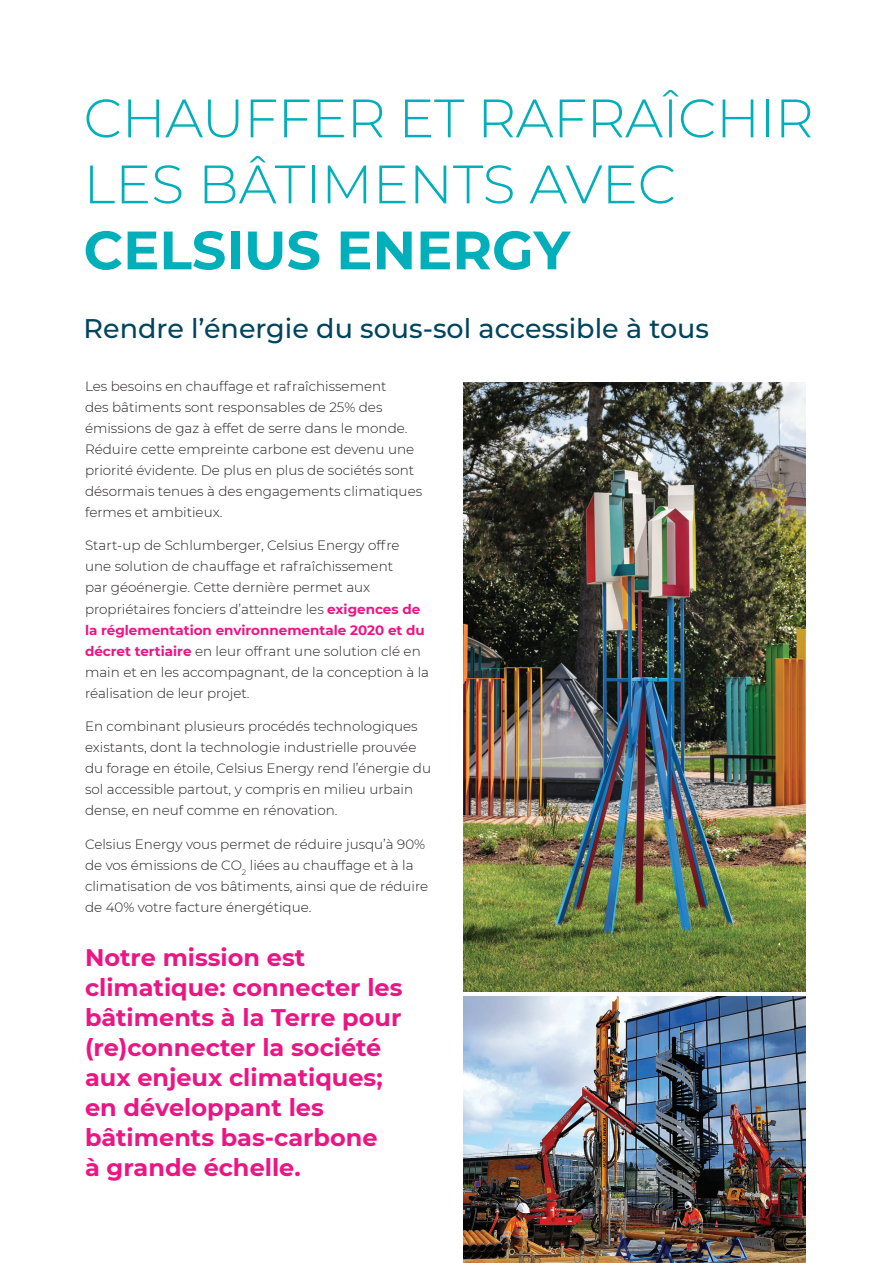
<style>
.page{position:relative;width:893px;height:1263px;background:#fff}
.page>*{position:absolute;margin:0;border:0;box-sizing:border-box;transform-origin:0 0}
.Header_1{font:300 54px/66px "Montserrat";letter-spacing:-.01em;color:#00afb9}
.t1{font:500 27px "Montserrat";color:#00445d}
.t2{font:700 24px/30px "Montserrat";color:#ec1584}
.t3{font:300 13.5px/21px "Montserrat";color:#231f20}
.s1{font-weight:700}
.s2{font-weight:700;color:#ec1584}
</style>
<div class="page">
<hr style="left:892px;top:0;width:1px;height:678px;background:#00afb9">
<img style="left:464px;top:382px;width:342px;height:610px">
<img style="left:464px;top:997px;width:342px;height:266px">
<p class="Header_1" style="left:84px;top:83px;width:732px">CHAUFFER ET RAFRAÎCHIR<br>LES BÂTIMENTS AVEC<br><span class="s1">CELSIUS ENERGY</span></p>
<p class="t1" style="left:84px;top:309px;width:627px">Rendre l’énergie du sous-sol accessible à tous</p>
<p class="t3" style="left:85px;top:375px;width:339px">Les besoins en chauffage et rafraîchissement<br>des bâtiments sont responsables de 25% des émissions de gaz à effet de serre dans le monde.<br>Réduire cette empreinte carbone est devenu une priorité évidente. De plus en plus de sociétés sont désormais tenues à des engagements climatiques fermes et ambitieux.</p>
<p class="t3" style="left:85px;top:535px;width:346px">Start-up de Schlumberger, Celsius Energy offre une solution de chauffage et rafraîchissement<br>par géoénergie. Cette dernière permet aux propriétaires fonciers d’atteindre les <span class="s2">exigences de la réglementation environnementale 2020 et du décret tertiaire</span> en leur offrant une solution clé en main et en les accompagnant, de la conception à la réalisation de leur projet.</p>
<p class="t3" style="left:85px;top:715px;width:347px">En combinant plusieurs procédés technologiques existants, dont la technologie industrielle prouvée du forage en étoile, Celsius Energy rend l’énergie du sol accessible partout, y compris en milieu urbain dense, en neuf comme en rénovation.</p>
<p class="t3" style="left:85px;top:833px;width:345px">Celsius Energy vous permet de réduire jusqu’à 90% de vos émissions de CO<sub>2</sub> liées au chauffage et à la climatisation de vos bâtiments, ainsi que de réduire de 40% votre facture énergétique.</p>
<p class="t2" style="left:85px;top:941px;width:319px">Notre mission est climatique: connecter les bâtiments à la Terre pour (re)connecter la société aux enjeux climatiques; en développant les bâtiments bas-carbone<br>à grande échelle.</p>
</div>
